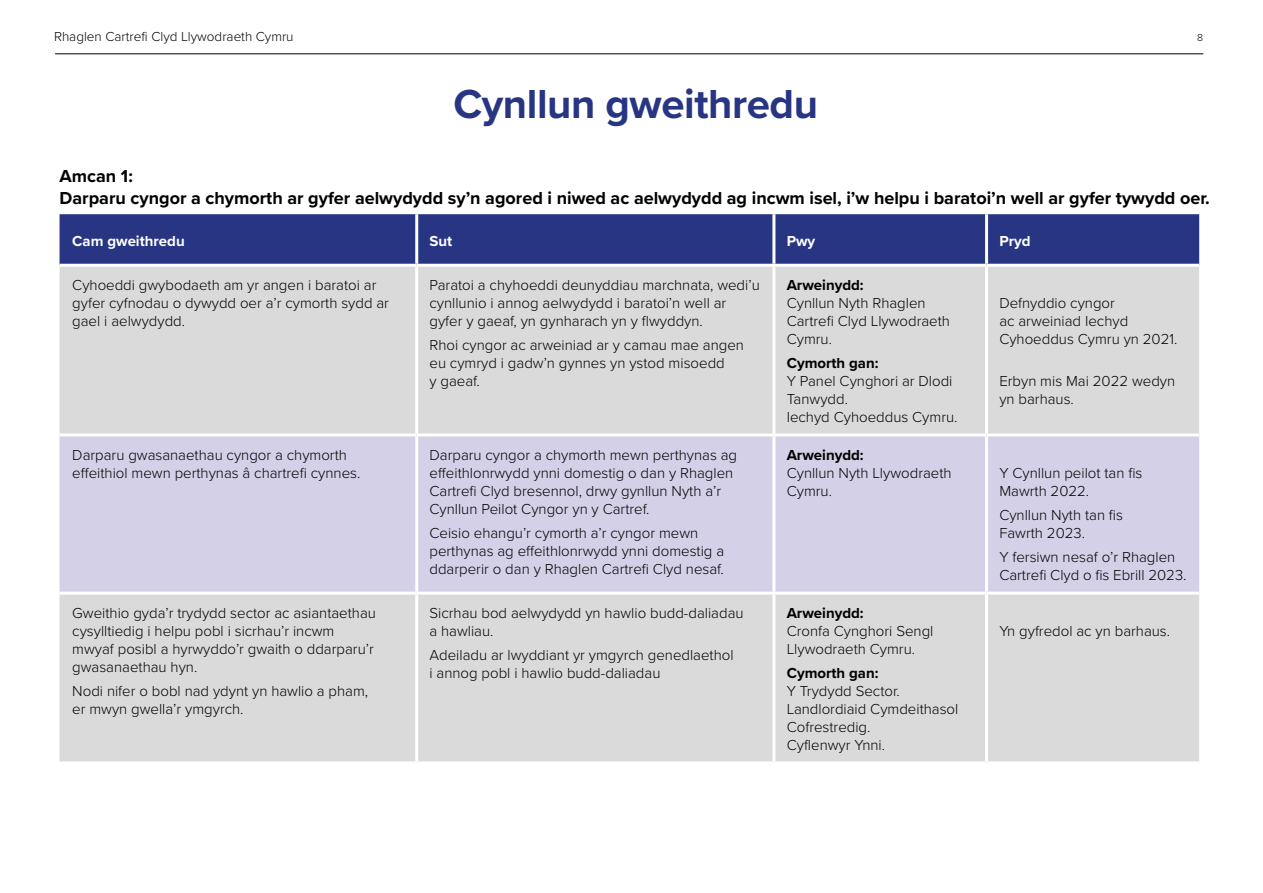
<style>
.page{position:relative;width:1263px;height:893px;background:#fff}
.page>*{position:absolute;margin:0;border:0;box-sizing:border-box;transform-origin:0 0}
.H1_Headings{font:700 42px "Proxima Nova";letter-spacing:-.01em;color:#283583}
.Figure_headings{font:700 18px/21.6px "Proxima Nova";color:#000}
.Table_Text{font:300 15px/18px "Proxima Nova";color:#000}
.Table_Text-2{font:700 15px "Proxima Nova";color:#fff}
.t1{font:300 13.5px "Proxima Nova";color:#000}
.t2{font:300 10.5px "Proxima Nova";color:#000}
.s1{font-weight:700}
</style>
<div class="page">
<hr style="left:55px;top:54px;width:1148px;height:1px;background:#000">
<div style="left:60px;top:214px;width:1139px;height:50px;background:#283583"></div>
<div style="left:60px;top:267px;width:1139px;height:494px;background:#dadada"></div>
<div style="left:60px;top:436px;width:1139px;height:156px;background:#d3d0e7"></div>
<hr style="left:415px;top:214px;width:3px;height:50px;background:#fff">
<hr style="left:772px;top:214px;width:3px;height:50px;background:#fff">
<hr style="left:985px;top:214px;width:3px;height:50px;background:#fff">
<hr style="left:415px;top:267px;width:3px;height:166px;background:#fff">
<hr style="left:772px;top:267px;width:3px;height:166px;background:#fff">
<hr style="left:985px;top:267px;width:3px;height:166px;background:#fff">
<hr style="left:60px;top:433px;width:357px;height:3px;background:#fff">
<hr style="left:417px;top:433px;width:357px;height:3px;background:#fff">
<hr style="left:415px;top:436px;width:3px;height:156px;background:#fff">
<hr style="left:774px;top:433px;width:212px;height:3px;background:#fff">
<hr style="left:772px;top:436px;width:3px;height:156px;background:#fff">
<hr style="left:986px;top:433px;width:213px;height:3px;background:#fff">
<hr style="left:985px;top:436px;width:3px;height:156px;background:#fff">
<hr style="left:60px;top:592px;width:357px;height:3px;background:#fff">
<hr style="left:417px;top:592px;width:357px;height:3px;background:#fff">
<hr style="left:415px;top:595px;width:3px;height:166px;background:#fff">
<hr style="left:774px;top:592px;width:212px;height:3px;background:#fff">
<hr style="left:772px;top:595px;width:3px;height:166px;background:#fff">
<hr style="left:986px;top:592px;width:213px;height:3px;background:#fff">
<hr style="left:985px;top:595px;width:3px;height:166px;background:#fff">
<p class="t1" style="left:54px;top:26px;width:241px">Rhaglen Cartrefi Clyd Llywodraeth Cymru</p>
<p class="t2" style="left:1197px;top:30px;width:7px">8</p>
<h1 class="H1_Headings" style="left:453px;top:73px;width:366px">Cynllun gweithredu</h1>
<p class="Figure_headings" style="left:60px;top:165px;width:1152px">Amcan 1:<br>Darparu cyngor a chymorth ar gyfer aelwydydd sy’n agored i niwed ac aelwydydd ag incwm isel, i’w helpu i baratoi’n well ar gyfer tywydd oer.</p>
<p class="Table_Text-2" style="left:72px;top:229px;width:114px">Cam gweithredu</p>
<p class="Table_Text-2" style="left:429px;top:229px;width:24px">Sut</p>
<p class="Table_Text-2" style="left:787px;top:229px;width:30px">Pwy</p>
<p class="Table_Text-2" style="left:999px;top:229px;width:33px">Pryd</p>
<p class="Table_Text" style="left:72px;top:275px;width:318px">Cyhoeddi gwybodaeth am yr angen i baratoi ar gyfer cyfnodau o dywydd oer a’r cymorth sydd ar gael i aelwydydd.</p>
<p class="Table_Text" style="left:429px;top:275px;width:332px">Paratoi a chyhoeddi deunyddiau marchnata, wedi’u cynllunio i annog aelwydydd i baratoi’n well ar gyfer y gaeaf, yn gynharach yn y flwyddyn.</p>
<p class="Table_Text" style="left:429px;top:335px;width:316px">Rhoi cyngor ac arweiniad ar y camau mae angen eu cymryd i gadw’n gynnes yn ystod misoedd<br>y gaeaf.</p>
<p class="Table_Text" style="left:787px;top:275px;width:165px"><span class="s1">Arweinydd:<br></span>Cynllun Nyth Rhaglen<br>Cartrefi Clyd Llywodraeth<br>Cymru.</p>
<p class="Table_Text" style="left:787px;top:353px;width:172px"><span class="s1">Cymorth gan:<br></span>Y Panel Cynghori ar Dlodi<br>Tanwydd.<br>Iechyd Cyhoeddus Cymru.</p>
<p class="Table_Text" style="left:999px;top:293px;width:180px">Defnyddio cyngor<br>ac arweiniad Iechyd<br>Cyhoeddus Cymru yn 2021.</p>
<p class="Table_Text" style="left:999px;top:371px;width:177px">Erbyn mis Mai 2022 wedyn yn barhaus.</p>
<p class="Table_Text" style="left:72px;top:445px;width:290px">Darparu gwasanaethau cyngor a chymorth effeithiol mewn perthynas â chartrefi cynnes.</p>
<p class="Table_Text" style="left:429px;top:445px;width:309px">Darparu cyngor a chymorth mewn perthynas ag effeithlonrwydd ynni domestig o dan y Rhaglen Cartrefi Clyd bresennol, drwy gynllun Nyth a’r Cynllun Peilot Cyngor yn y Cartref.</p>
<p class="Table_Text" style="left:429px;top:523px;width:296px">Ceisio ehangu’r cymorth a’r cyngor mewn perthynas ag effeithlonrwydd ynni domestig a ddarperir o dan y Rhaglen Cartrefi Clyd nesaf.</p>
<p class="Table_Text" style="left:72px;top:603px;width:305px">Gweithio gyda’r trydydd sector ac asiantaethau cysylltiedig i helpu pobl i sicrhau’r incwm mwyaf posibl a hyrwyddo’r gwaith o ddarparu’r gwasanaethau hyn.</p>
<p class="Table_Text" style="left:72px;top:681px;width:297px">Nodi nifer o bobl nad ydynt yn hawlio a pham, er mwyn gwella’r ymgyrch.</p>
<p class="Table_Text" style="left:429px;top:603px;width:316px">Sicrhau bod aelwydydd yn hawlio budd-daliadau a hawliau.</p>
<p class="Table_Text" style="left:429px;top:645px;width:306px">Adeiladu ar lwyddiant yr ymgyrch genedlaethol i annog pobl i hawlio budd-daliadau</p>
<p class="Table_Text" style="left:787px;top:445px;width:166px"><span class="s1">Arweinydd:<br></span>Cynllun Nyth Llywodraeth<br>Cymru.</p>
<p class="Table_Text" style="left:787px;top:603px;width:148px"><span class="s1">Arweinydd:<br></span>Cronfa Cynghori Sengl<br>Llywodraeth Cymru.</p>
<p class="Table_Text" style="left:787px;top:663px;width:173px"><span class="s1">Cymorth gan:<br></span>Y Trydydd Sector.<br>Landlordiaid Cymdeithasol<br>Cofrestredig.<br>Cyflenwyr Ynni.</p>
<p class="Table_Text" style="left:999px;top:463px;width:145px">Y Cynllun peilot tan fis<br>Mawrth 2022.</p>
<p class="Table_Text" style="left:999px;top:505px;width:125px">Cynllun Nyth tan fis<br>Fawrth 2023.</p>
<p class="Table_Text" style="left:999px;top:548px;width:189px">Y fersiwn nesaf o’r Rhaglen<br>Cartrefi Clyd o fis Ebrill 2023.</p>
<p class="Table_Text" style="left:999px;top:621px;width:172px">Yn gyfredol ac yn barhaus.</p>
</div>
